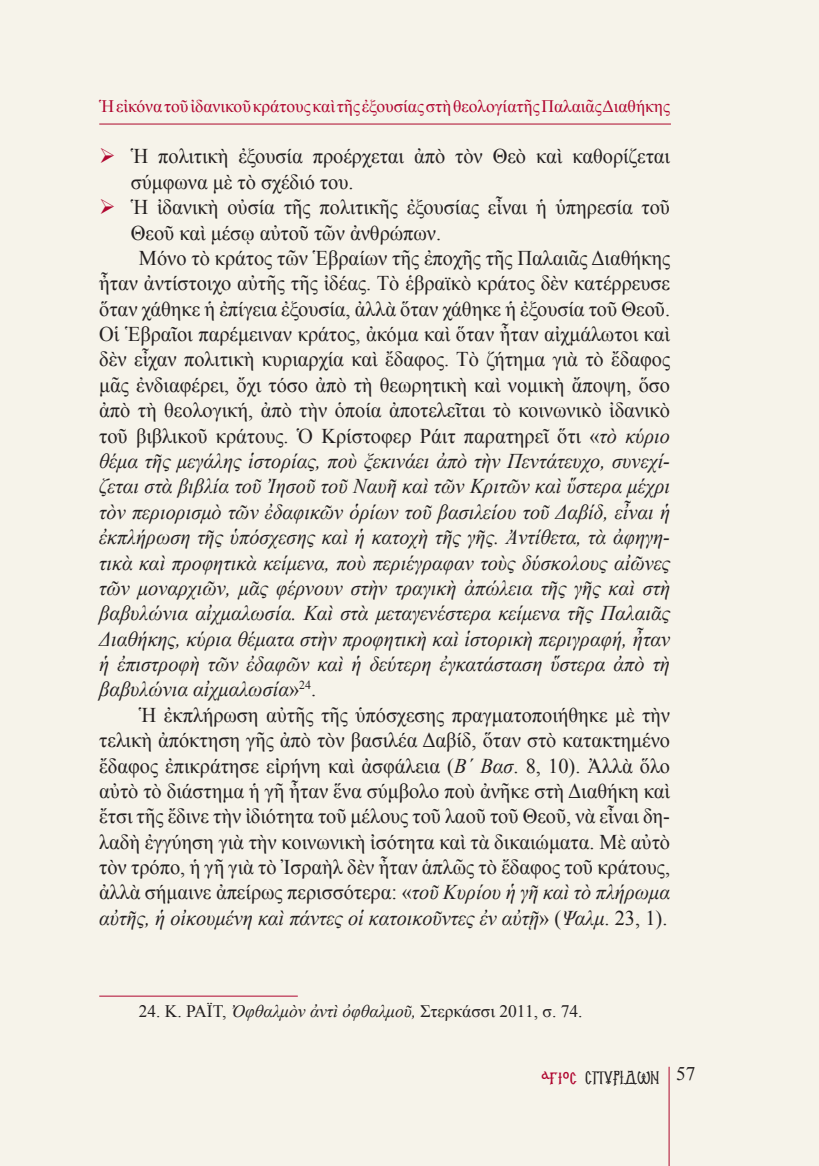
<style>
.page{position:relative;width:819px;height:1166px;background:#f6f3ea}
.page>*{position:absolute;margin:0;border:0;box-sizing:border-box;transform-origin:0 0}
.t1{font:21px/25.4px "Times New Roman";color:#231f20}
.t2{font:italic 21px "Times New Roman";color:#231f20}
.t3{font:17.5px "Times New Roman";color:#b00630}
.t4{font:17.5px "Times New Roman";color:#231f20}
.t5{font:17.5px "PF Konstantinople";color:#231f20}
.s1{color:#b00630}
.s2{font-style:italic}
.s3{font-style:normal}
.s4{font-size:21px;color:#b00630}
</style>
<div class="page">
<hr style="left:668px;top:1067px;width:1px;height:99px;background:#ae082c">
<hr style="left:99px;top:124px;width:572px;height:1px;background:#ae082c">
<hr style="left:99px;top:995px;width:199px;height:1px;background:#b00630">
<p class="t3" style="left:99px;top:94px;width:572px">Ἡ εἰκόνα τοῦ ἰδανικοῦ κράτους καὶ τῆς ἐξουσίας στὴ θεολογίατῆς Παλαιᾶς Διαθήκης</p>
<p class="t1" style="left:131px;top:143px;width:540px;text-indent:-32px"><span class="s1">➢</span> Ἡ πολιτικὴ ἐξουσία προέρχεται ἀπὸ τὸν Θεὸ καὶ καθορίζεται σύμφωνα μὲ τὸ σχέδιό του.</p>
<p class="t1" style="left:99px;top:194px;width:572px"><span class="s1">➢</span> Ἡ ἰδανικὴ οὐσία τῆς πολιτικῆς ἐξουσίας εἶναι ἡ ὑπηρεσία τοῦ</p>
<p class="t1" style="left:131px;top:219px;width:312px">Θεοῦ καὶ μέσῳ αὐτοῦ τῶν ἀνθρώπων.</p>
<p class="t1" style="left:139px;top:245px;width:532px">Μόνο τὸ κράτος τῶν Ἑβραίων τῆς ἐποχῆς τῆς Παλαιᾶς Διαθήκης</p>
<p class="t1" style="left:99px;top:270px;width:572px">ἦταν ἀντίστοιχο αὐτῆς τῆς ἰδέας. Τὸ ἑβραϊκὸ κράτος δὲν κατέρρευσε</p>
<p class="t1" style="left:99px;top:296px;width:572px">ὅταν χάθηκε ἡ ἐπίγεια ἐξουσία, ἀλλὰ ὅταν χάθηκε ἡ ἐξουσία τοῦ Θεοῦ.</p>
<p class="t1" style="left:99px;top:321px;width:572px">Οἱ Ἑβραῖοι παρέμειναν κράτος, ἀκόμα καὶ ὅταν ἦταν αἰχμάλωτοι καὶ</p>
<p class="t1" style="left:99px;top:346px;width:572px">δὲν εἶχαν πολιτικὴ κυριαρχία καὶ ἔδαφος. Τὸ ζήτημα γιὰ τὸ ἔδαφος</p>
<p class="t1" style="left:99px;top:372px;width:572px">μᾶς ἐνδιαφέρει, ὄχι τόσο ἀπὸ τὴ θεωρητικὴ καὶ νομικὴ ἄποψη, ὅσο</p>
<p class="t1" style="left:99px;top:397px;width:572px">ἀπὸ τὴ θεολογική, ἀπὸ τὴν ὁποία ἀποτελεῖται τὸ κοινωνικὸ ἰδανικὸ</p>
<p class="t1" style="left:99px;top:422px;width:572px">τοῦ βιβλικοῦ κράτους. Ὁ Κρίστοφερ Ράιτ παρατηρεῖ ὅτι «<span class="s2">τὸ κύριο</span></p>
<p class="t2" style="left:99px;top:446px;width:572px">θέμα τῆς μεγάλης ἱστορίας, ποὺ ξεκινάει ἀπὸ τὴν Πεντάτευχο, συνεχί-</p>
<p class="t2" style="left:99px;top:472px;width:572px">ζεται στὰ βιβλία τοῦ Ἰησοῦ τοῦ Ναυῆ καὶ τῶν Κριτῶν καὶ ὕστερα μέχρι</p>
<p class="t2" style="left:99px;top:497px;width:572px">τὸν περιορισμὸ τῶν ἐδαφικῶν ὁρίων τοῦ βασιλείου τοῦ Δαβίδ, εἶναι ἡ</p>
<p class="t2" style="left:99px;top:523px;width:572px">ἐκπλήρωση τῆς ὑπόσχεσης καὶ ἡ κατοχὴ τῆς γῆς. Ἀντίθετα, τὰ ἀφηγη-</p>
<p class="t2" style="left:99px;top:548px;width:572px">τικὰ καὶ προφητικὰ κείμενα, ποὺ περιέγραφαν τοὺς δύσκολους αἰῶνες</p>
<p class="t2" style="left:99px;top:573px;width:572px">τῶν μοναρχιῶν, μᾶς φέρνουν στὴν τραγικὴ ἀπώλεια τῆς γῆς καὶ στὴ</p>
<p class="t2" style="left:99px;top:599px;width:572px">βαβυλώνια αἰχμαλωσία. Καὶ στὰ μεταγενέστερα κείμενα τῆς Παλαιᾶς</p>
<p class="t2" style="left:99px;top:624px;width:572px">Διαθήκης, κύρια θέματα στὴν προφητικὴ καὶ ἱστορικὴ περιγραφή, ἦταν</p>
<p class="t2" style="left:99px;top:649px;width:572px">ἡ ἐπιστροφὴ τῶν ἐδαφῶν καὶ ἡ δεύτερη ἐγκατάσταση ὕστερα ἀπὸ τὴ</p>
<p class="t2" style="left:99px;top:675px;width:218px">βαβυλώνια αἰχμαλωσία<span class="s3">»</span><sup>24</sup><span class="s3">.</span></p>
<p class="t1" style="left:139px;top:702px;width:532px">Ἡ ἐκπλήρωση αὐτῆς τῆς ὑπόσχεσης πραγματοποιήθηκε μὲ τὴν</p>
<p class="t1" style="left:99px;top:727px;width:572px">τελικὴ ἀπόκτηση γῆς ἀπὸ τὸν βασιλέα Δαβίδ, ὅταν στὸ κατακτημένο</p>
<p class="t1" style="left:99px;top:752px;width:572px">ἔδαφος ἐπικράτησε εἰρήνη καὶ ἀσφάλεια (<span class="s2">Β΄ Βασ</span>. 8, 10). Ἀλλὰ ὅλο</p>
<p class="t1" style="left:99px;top:778px;width:572px">αὐτὸ τὸ διάστημα ἡ γῆ ἦταν ἕνα σύμβολο ποὺ ἀνῆκε στὴ Διαθήκη καὶ</p>
<p class="t1" style="left:99px;top:803px;width:572px">ἔτσι τῆς ἔδινε τὴν ἰδιότητα τοῦ μέλους τοῦ λαοῦ τοῦ Θεοῦ, νὰ εἶναι δη-</p>
<p class="t1" style="left:99px;top:828px;width:572px">λαδὴ ἐγγύηση γιὰ τὴν κοινωνικὴ ἰσότητα καὶ τὰ δικαιώματα. Μὲ αὐτὸ</p>
<p class="t1" style="left:99px;top:854px;width:572px">τὸν τρόπο, ἡ γῆ γιὰ τὸ Ἰσραὴλ δὲν ἦταν ἁπλῶς τὸ ἔδαφος τοῦ κράτους,</p>
<p class="t1" style="left:99px;top:879px;width:572px">ἀλλὰ σήμαινε ἀπείρως περισσότερα: «<span class="s2">τοῦ Κυρίου ἡ γῆ καὶ τὸ πλήρωμα</span></p>
<p class="t2" style="left:99px;top:903px;width:569px">αὐτῆς, ἡ οἰκουμένη καὶ πάντες οἱ κατοικοῦντες ἐν αὐτῇ<span class="s3">» (</span>Ψαλμ<span class="s3">. 23, 1).</span></p>
<p class="t4" style="left:139px;top:999px;width:445px">24. Κ. ΡΑΪΤ, <span class="s2">Ὀφθαλμὸν ἀντὶ ὀφθαλμοῦ,</span> Στερκάσσι 2011, σ. 74.</p>
<p class="t5" style="left:541px;top:1066px;width:155px"><span class="s4">αγιοσ</span> ΣΠΥΡΙΔΩΝ <sup>57</sup></p>
</div>
